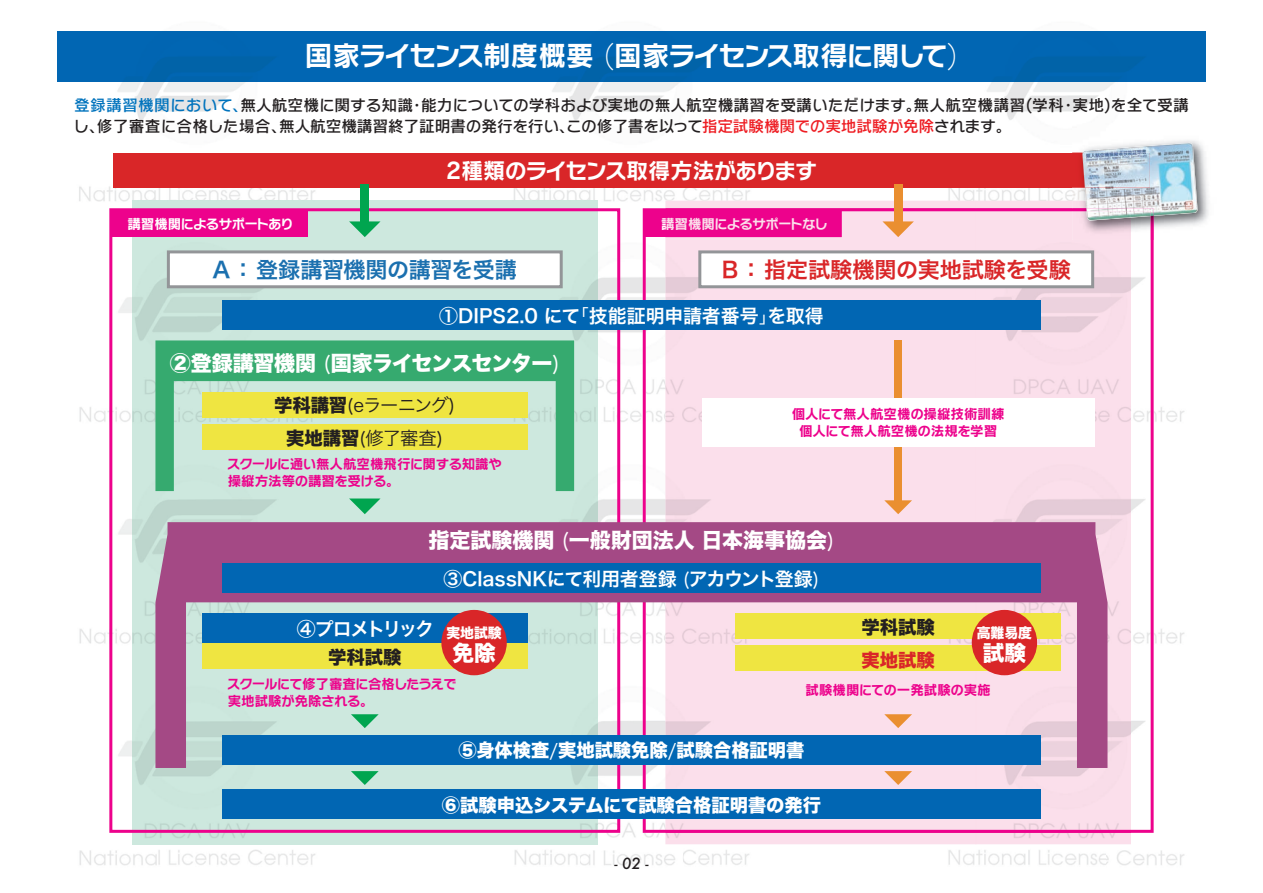
<style>
.page{position:relative;width:1263px;height:893px;background:#fff}
.page>*{position:absolute;margin:0;border:0;box-sizing:border-box;transform-origin:0 0}
.t1{font:27.6px "Rodin NTLG Pro B";letter-spacing:-.055em;color:#fff}
.t2{font:22.05px "Rodin NTLG Pro B";letter-spacing:-.03em;color:#fff}
.t3{font:22.05px "Hira Kaku Pro N W6";color:#d92628}
.t4{font:22.05px "Hira Kaku Pro N W6";letter-spacing:-.02em;color:#1b70af}
.t5{font:21.6px "Hira Kaku Std W8";color:#fff}
.t6{font:21px "Hira Kaku Std W8";letter-spacing:-.035em;color:#fff}
.t7{font:21px "Hira Kaku Std W8";color:#fff}
.t8{font:18.9px "Hira Kaku Pro W6";color:#fff}
.t9{font:18.9px "Hira Kaku Pro W6";letter-spacing:-.12em;color:#fff}
.t10{font:18.3px "Hira Kaku Std W8";color:#fff}
.t11{font:18.3px/33.2px "Hira Kaku Pro N W3";letter-spacing:-.06em;color:#231f20;text-align:center}
.t12{font:18.3px "Hira Kaku Std W8";color:#231f20}
.t13{font:18.3px "Hira Kaku Std W8";color:#d92628}
.t14{font:15.75px/21.3px "Rodin NTLG Pro DB";letter-spacing:-.01em;color:#231f20}
.t15{font:italic 500 15px "Futura";color:#231f20}
.t16{font:13.8px "Hira Kaku Std W8";color:#fff}
.t17{font:13.5px/17px "Rodin NTLG Pro B";color:#ed028c;text-align:center}
.t18{font:13.5px/17px "Rodin NTLG Pro B";letter-spacing:-.02em;color:#ed028c}
.t19{font:13.5px/17px "Rodin NTLG Pro B";letter-spacing:-.045em;color:#ed028c}
.t20{font:13.5px "Rodin NTLG Pro B";letter-spacing:-.06em;color:#fff}
.s1{font-family:"Rodin NTLG Pro L"}
.s2{color:#0073bd}
.s3{color:#ee1d23}
.s4{font-family:"Hira Kaku Pro W3"}
.s5{font-family:"Hira Kaku Pro N W3"}
.s6{font-family:"Hira Kaku Std W8"}
</style>
<div class="page">
<img style="left:57px;top:31px;width:890px;height:179px">
<img style="left:947px;top:31px;width:259px;height:89px">
<img style="left:947px;top:188px;width:125px;height:13px">
<img style="left:79px;top:297px;width:78px;height:569px">
<img style="left:579px;top:210px;width:105px;height:656px">
<img style="left:1105px;top:240px;width:80px;height:626px">
<img style="left:157px;top:844px;width:422px;height:21px">
<img style="left:684px;top:844px;width:421px;height:21px">
<img style="left:57px;top:32px;width:1148px;height:49px">
<svg style="left:643px;top:208px;width:510px;height:625px"></svg>
<div style="left:644px;top:210px;width:197px;height:27px;background:#ed028c"></div>
<img style="left:132px;top:201px;width:465px;height:643px">
<div style="left:665px;top:201px;width:466px;height:643px;background:#fbdfeb"></div>
<svg style="left:665px;top:208px;width:466px;height:625px;background:#f7d8e7"></svg>
<svg style="left:665px;top:210px;width:176px;height:27px"></svg>
<div style="left:665px;top:218px;width:162px;height:12px;background:#ed028c"></div>
<div style="left:109px;top:208px;width:511px;height:625px;border:3px solid #ed028c"></div>
<svg style="left:155px;top:522px;width:952px;height:246px;background:#c7a3bc"></svg>
<div style="left:222px;top:789px;width:819px;height:30px;background:#0166b3"></div>
<div style="left:698px;top:250px;width:396px;height:38px;background:#fff;border:3px solid #939598"></div>
<svg style="left:155px;top:340px;width:419px;height:151px;background:#88cbaa"></svg>
<div style="left:202px;top:392px;width:325px;height:25px;background:#efe541"></div>
<div style="left:202px;top:424px;width:325px;height:26px;background:#efe541"></div>
<div style="left:735px;top:613px;width:326px;height:25px;background:#efe541"></div>
<div style="left:202px;top:643px;width:325px;height:25px;background:#efe541"></div>
<div style="left:735px;top:645px;width:326px;height:26px;background:#efe541"></div>
<div style="left:167px;top:250px;width:396px;height:38px;background:#fff;border:3px solid #939598"></div>
<div style="left:222px;top:735px;width:819px;height:29px;background:#0166b3"></div>
<svg style="left:349px;top:498px;width:31px;height:16px"></svg>
<svg style="left:349px;top:221px;width:31px;height:16px"></svg>
<svg style="left:882px;top:221px;width:32px;height:16px"></svg>
<svg style="left:351px;top:771px;width:28px;height:14px"></svg>
<svg style="left:884px;top:771px;width:28px;height:14px"></svg>
<svg style="left:351px;top:714px;width:28px;height:14px"></svg>
<svg style="left:884px;top:500px;width:28px;height:14px"></svg>
<svg style="left:884px;top:714px;width:28px;height:14px"></svg>
<div style="left:894px;top:340px;width:8px;height:163px;background:#ea8f30"></div>
<div style="left:113px;top:153px;width:1037px;height:35px;background:#d92628"></div>
<img style="left:1072px;top:140px;width:137px;height:100px">
<img style="left:1150px;top:218px;width:3px;height:22px">
<img style="left:1072px;top:201px;width:59px;height:39px">
<img style="left:1072px;top:208px;width:11px;height:3px">
<img style="left:1072px;top:153px;width:10px;height:35px">
<img style="left:1083px;top:143px;width:114px;height:75px">
<img style="left:1131px;top:208px;width:22px;height:8px">
<img style="left:1086px;top:201px;width:45px;height:20px">
<img style="left:1082px;top:153px;width:68px;height:35px">
<div style="left:222px;top:301px;width:819px;height:29px;background:#0166b3"></div>
<div style="left:222px;top:564px;width:819px;height:29px;background:#0166b3"></div>
<div style="left:202px;top:614px;width:325px;height:29px;background:#0166b3"></div>
<div style="left:111px;top:210px;width:197px;height:27px;background:#ed028c"></div>
<div style="left:361px;top:184px;width:8px;height:39px;background:#00a54f"></div>
<div style="left:894px;top:184px;width:8px;height:39px;background:#ea8f30"></div>
<div style="left:441px;top:610px;width:66px;height:65px;background:#d92628;border-radius:50%"></div>
<div style="left:972px;top:610px;width:65px;height:65px;background:#d92628;border-radius:50%"></div>
<div style="left:702px;top:398px;width:392px;height:48px;background:#fff"></div>
<h1 class="t1" style="left:305px;top:37px;width:655px">国家ライセンス制度概要 <span class="s1">(</span>国家ライセンス取得に関して<span class="s1">)</span></h1>
<p class="t14" style="left:73px;top:94px;width:1117px"><span class="s2">登録講習機関において、</span>無人航空機に関する知識・能力についての学科および実地の無人航空機講習を受講いただけます。無人航空機講習(学科・実地)を全て受講し、修了審査に合格した場合、無人航空機講習終了証明書の発行を行い、この修了書を以って<span class="s3">指定試験機関での実地試験が免除</span>されます。</p>
<h2 class="t2" style="left:446px;top:156px;width:373px">2種類のライセンス取得方法があります</h2>
<p class="t20" style="left:127px;top:215px;width:168px">講習機関によるサポートあり</p>
<h2 class="t4" style="left:213px;top:250px;width:306px">A ： 登録講習機関の講習を受講</h2>
<p class="t20" style="left:661px;top:215px;width:168px">講習機関によるサポートなし</p>
<h2 class="t3" style="left:722px;top:250px;width:351px">B ： 指定試験機関の実地試験を受験</h2>
<p class="t8" style="left:439px;top:298px;width:386px">①DIPS2.0 にて<span class="s4">「</span>技能証明申請者番号<span class="s4">」</span>を取得</p>
<h3 class="t6" style="left:170px;top:352px;width:392px">②登録講習機関 <span class="s5">(</span>国家ライセンスセンター<span class="s5">)</span></h3>
<p class="t11" style="left:274px;top:387px;width:183px"><span class="s6">学科講習</span>(eラーニング)<span class="s6">実地講習</span>(修了審査)</p>
<p class="t18" style="left:227px;top:455px;width:277px">スクールに通い無人航空機飛行に関する知識や操縦方法等の講習を受ける。</p>
<p class="t17" style="left:792px;top:405px;width:214px">個人にて無人航空機の操縦技術訓練個人にて無人航空機の法規を学習</p>
<h3 class="t7" style="left:428px;top:529px;width:407px">指定試験機関 <span class="s5">(</span>一般財団法人 日本海事協会<span class="s5">)</span></h3>
<p class="t8" style="left:443px;top:561px;width:377px">③ClassNKにて利用者登録 <span class="s4">(</span>アカウント登録<span class="s4">)</span></p>
<p class="t9" style="left:297px;top:611px;width:139px">④プロメトリック</p>
<p class="t12" style="left:862px;top:617px;width:75px">学科試験</p>
<p class="t16" style="left:446px;top:625px;width:57px">実地試験</p>
<h3 class="t5" style="left:452px;top:641px;width:45px">免除</h3>
<p class="t12" style="left:328px;top:647px;width:75px">学科試験</p>
<p class="t13" style="left:862px;top:649px;width:75px">実地試験</p>
<p class="t16" style="left:977px;top:625px;width:57px">高難易度</p>
<h3 class="t5" style="left:983px;top:641px;width:45px">試験</h3>
<p class="t19" style="left:227px;top:675px;width:231px">スクールにて修了審査に合格したうえで実地試験が免除される。</p>
<p class="t17" style="left:805px;top:681px;width:187px">試験機関にての一発試験の実施</p>
<p class="t10" style="left:458px;top:740px;width:347px">⑤身体検査<span class="s4">/</span>実地試験免除<span class="s4">/</span>試験合格証明書</p>
<p class="t10" style="left:442px;top:795px;width:380px">⑥試験申込システムにて試験合格証明書の発行</p>
<p class="t15" style="left:614px;top:853px;width:36px">- 02 -</p>
</div>
